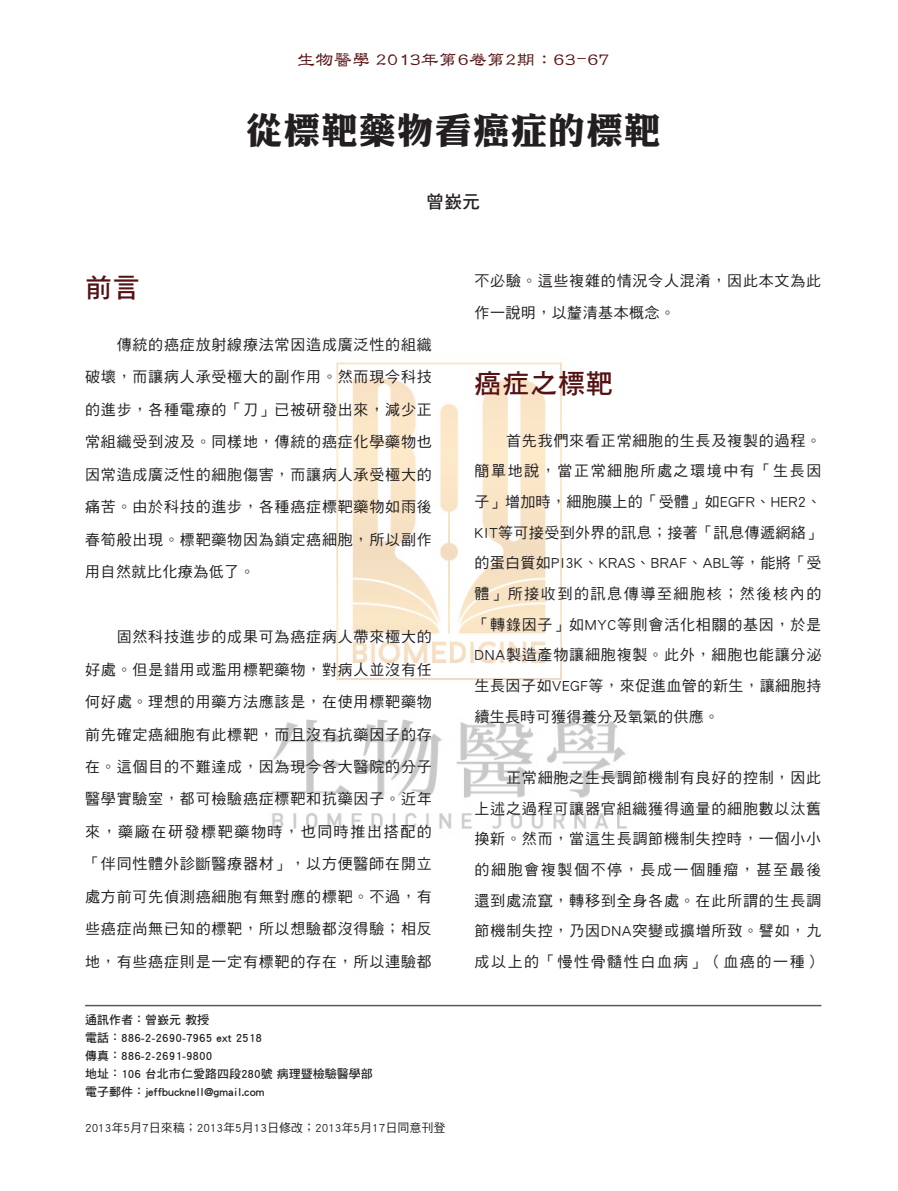
<style>
.page{position:relative;width:898px;height:1191px;background:#fff}
.page>*{position:absolute;margin:0;border:0;box-sizing:border-box;transform-origin:0 0}
.t1{font:36px "DF Li King Hei XB HK BF";letter-spacing:.05em;color:#231f20}
.t2{font:27px "DF Hei Std W7";letter-spacing:.03em;color:#551213}
.t3{font:18px "DF Li Shu W7 HK BF";letter-spacing:.02em;color:#591314;scale:1.2 1}
.t4{font:18px "DF Hei Std W7";color:#231f20}
.t5{font:15px/30.6px "DF Hei Std W5";letter-spacing:.05em;color:#231f20;text-align:justify}
.t6{font:12px/18px "DF Hei Std W7";color:#231f20}
.t7{font:12px "DF Hei Std W5";color:#231f20}
.s1{font-family:"DF Li Shu W5 HKP BF"}
</style>
<div class="page">
<img style="left:271px;top:362px;width:356px;height:467px">
<hr style="left:85px;top:1004px;width:736px;height:2px;background:#57585a">
<p class="t3" style="left:297px;top:50px;width:262px"><span class="s1">生物醫學</span> 2013<span class="s1">年第</span>6<span class="s1">卷第</span>2<span class="s1">期：</span>63-67</p>
<h1 class="t1" style="left:246px;top:112px;width:416px">從標靶藥物看癌症的標靶</h1>
<p class="t4" style="left:426px;top:191px;width:55px">曾嶔元</p>
<h2 class="t2" style="left:85px;top:272px;width:56px">前言</h2>
<p class="t5" style="left:85px;top:328px;width:348px;line-height:32.4px">　　傳統的癌症放射線療法常因造成廣泛性的組織破壞，而讓病人承受極大的副作用。然而現今科技的進步，各種電療的「刀」已被研發出來，減少正常組織受到波及。同樣地，傳統的癌症化學藥物也因常造成廣泛性的細胞傷害，而讓病人承受極大的痛苦。由於科技的進步，各種癌症標靶藥物如雨後春筍般出現。標靶藥物因為鎖定癌細胞，所以副作用自然就比化療為低了。</p>
<p class="t5" style="left:85px;top:620px;width:348px;line-height:32.5px">　　固然科技進步的成果可為癌症病人帶來極大的好處。但是錯用或濫用標靶藥物，對病人並沒有任何好處。理想的用藥方法應該是，在使用標靶藥物前先確定癌細胞有此標靶，而且沒有抗藥因子的存在。這個目的不難達成，因為現今各大醫院的分子醫學實驗室，都可檢驗癌症標靶和抗藥因子。近年來，藥廠在研發標靶藥物時，也同時推出搭配的「伴同性體外診斷醫療器材」，以方便醫師在開立處方前可先偵測癌細胞有無對應的標靶。不過，有些癌症尚無已知的標靶，所以想驗都沒得驗；相反地，有些癌症則是一定有標靶的存在，所以連驗都</p>
<p class="t6" style="left:85px;top:1010px;width:289px">通訊作者：曾嶔元 教授<br>電話：886-2-2690-7965 ext 2518<br>傳真：886-2-2691-9800<br>地址：106 台北市仁愛路四段280號 病理暨檢驗醫學部電子郵件：jeffbucknell@gmail.com</p>
<p class="t7" style="left:85px;top:1121px;width:361px">2013年5月7日來稿；2013年5月13日修改；2013年5月17日同意刊登</p>
<p class="t5" style="left:474px;top:264px;width:348px;line-height:32.1px">不必驗。這些複雜的情況令人混淆，因此本文為此作一說明，以釐清基本概念。</p>
<h2 class="t2" style="left:474px;top:369px;width:140px">癌症之標靶</h2>
<p class="t5" style="left:474px;top:424px;width:348px">　　首先我們來看正常細胞的生長及複製的過程。簡單地說，當正常細胞所處之環境中有「生長因子」增加時，細胞膜上的「受體」如EGFR、HER2、KIT等可接受到外界的訊息；接著「訊息傳遞網絡」的蛋白質如PI3K、KRAS、BRAF、ABL等，能將「受體」所接收到的訊息傳導至細胞核；然後核內的「轉錄因子」如MYC等則會活化相關的基因，於是DNA製造產物讓細胞複製。此外，細胞也能讓分泌生長因子如VEGF等，來促進血管的新生，讓細胞持續生長時可獲得養分及氧氣的供應。</p>
<p class="t5" style="left:474px;top:762px;width:348px">　　正常細胞之生長調節機制有良好的控制，因此上述之過程可讓器官組織獲得適量的細胞數以汰舊換新。然而，當這生長調節機制失控時，一個小小的細胞會複製個不停，長成一個腫瘤，甚至最後還到處流竄，轉移到全身各處。在此所謂的生長調節機制失控，乃因DNA突變或擴增所致。譬如，九成以上的「慢性骨髓性白血病」（血癌的一種）</p>
</div>
